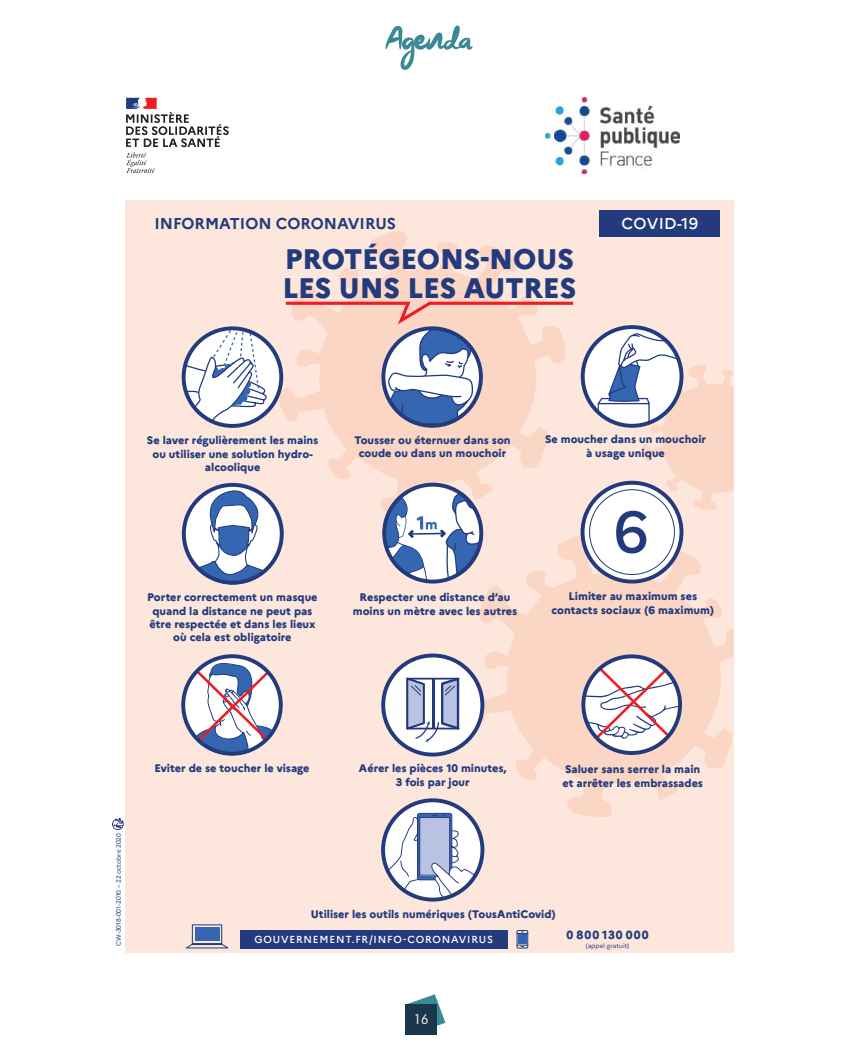
<style>
.page{position:relative;width:851px;height:1063px;background:#fff}
.page>*{position:absolute;margin:0;border:0;box-sizing:border-box;transform-origin:0 0}
.t1{font:800 28.2px/28.2px "Marianne";letter-spacing:-.005em;color:#233b7d}
.t2{font:700 15.75px "Marianne";color:#233b7d}
.t3{font:500 15.75px "Marianne";letter-spacing:.02em;color:#fff}
.t4{font:13.65px "Futura BT";color:#fff;scale:.91 1}
.t5{font:800 11.85px "Marianne";letter-spacing:.095em;color:#233b7d}
.t6{font:800 10.95px/13.4px "Marianne";color:#233b7d;text-align:center}
.t7{font:500 10.2px "Marianne";letter-spacing:.08em;color:#fff}
.t8{font:6.3px "Marianne";color:#233b7d}
</style>
<div class="page">
<svg style="left:405px;top:994px;width:40px;height:39px"></svg>
<div style="left:405px;top:1005px;width:31px;height:30px;background:#1a374b"></div>
<svg style="left:385px;top:26px;width:87px;height:44px"></svg>
<svg style="left:126px;top:98px;width:103px;height:75px"></svg>
<img style="left:545px;top:98px;width:135px;height:75px">
<div style="left:125px;top:200px;width:608px;height:752px;background:#fde7dc"></div>
<svg style="left:280px;top:231px;width:268px;height:277px"></svg>
<svg style="left:468px;top:535px;width:265px;height:282px;fill:#fcd6c5"></svg>
<div style="left:599px;top:210px;width:121px;height:27px;background:#233b7d"></div>
<svg style="left:186px;top:924px;width:42px;height:25px"></svg>
<div style="left:195px;top:928px;width:24px;height:13px;background:#3566b1"></div>
<svg style="left:518px;top:932px;width:8px;height:2px"></svg>
<div style="left:516px;top:930px;width:12px;height:19px;border:1px solid #233b7d"></div>
<svg style="left:516px;top:945px;width:12px;height:2px"></svg>
<div style="left:518px;top:934px;width:8px;height:10px;background:#3566b1"></div>
<div style="left:240px;top:930px;width:267px;height:19px;background:#233b7d"></div>
<svg style="left:113px;top:818px;width:10px;height:11px"></svg>
<svg style="left:184px;top:328px;width:97px;height:98px"></svg>
<svg style="left:184px;top:330px;width:82px;height:94px;background:#d8dbe6"></svg>
<div style="left:182px;top:326px;width:101px;height:102px;border:4px solid #223c7b;border-radius:50%"></div>
<svg style="left:282px;top:300px;width:292px;height:125px"></svg>
<div style="left:381px;top:326px;width:102px;height:102px;border:4px solid #233b7d;border-radius:50%"></div>
<svg style="left:583px;top:328px;width:97px;height:97px"></svg>
<div style="left:580px;top:325px;width:103px;height:103px;border:4px solid #233b7d;border-radius:50%"></div>
<svg style="left:184px;top:657px;width:98px;height:97px"></svg>
<svg style="left:583px;top:656px;width:98px;height:97px"></svg>
<svg style="left:383px;top:486px;width:99px;height:97px;background:#bac2d7"></svg>
<div style="left:382px;top:483px;width:101px;height:101px;border:4px solid #233b7d;border-radius:50%"></div>
<svg style="left:191px;top:662px;width:91px;height:93px;background:#c4c0d2"></svg>
<div style="left:181px;top:654px;width:102px;height:102px;border:4px solid #233b7d;border-radius:50%"></div>
<svg style="left:582px;top:662px;width:99px;height:79px;background:#e2d4da"></svg>
<div style="left:581px;top:654px;width:101px;height:101px;border:4px solid #233b7d;border-radius:50%"></div>
<svg style="left:182px;top:486px;width:101px;height:98px"></svg>
<div style="left:182px;top:483px;width:102px;height:102px;border:4px solid #233b7d;border-radius:50%"></div>
<svg style="left:583px;top:482px;width:99px;height:100px;background:#dadee9"></svg>
<svg style="left:381px;top:654px;width:103px;height:103px;background:#dbdfea"></svg>
<svg style="left:381px;top:798px;width:103px;height:104px"></svg>
<div style="left:381px;top:654px;width:103px;height:103px;border:4px solid #233b7d;border-radius:50%"></div>
<svg style="left:406px;top:676px;width:55px;height:66px;background:#afb7d2"></svg>
<div style="left:580px;top:481px;width:103px;height:103px;border:4px solid #233b7d;border-radius:50%"></div>
<svg style="left:597px;top:333px;width:136px;height:221px"></svg>
<h2 class="t2" style="left:154px;top:214px;width:243px">INFORMATION CORONAVIRUS</h2>
<h1 class="t1" style="left:282px;top:245px;width:295px">PROTÉGEONS-NOUS<br>LES UNS LES AUTRES</h1>
<h2 class="t3" style="left:621px;top:214px;width:78px">COVID-19</h2>
<p class="t6" style="left:147px;top:434px;width:173px">Se laver régulièrement les mains ou utiliser une solution hydro&shy;alcoolique</p>
<p class="t6" style="left:354px;top:433px;width:158px">Tousser ou éternuer dans son coude ou dans un mouchoir</p>
<p class="t6" style="left:545px;top:433px;width:162px">Se moucher dans un mouchoir à usage unique</p>
<p class="t6" style="left:147px;top:591px;width:172px">Porter correctement un masque quand la distance ne peut pas être respectée et dans les lieux où cela est obligatoire</p>
<p class="t6" style="left:353px;top:591px;width:166px">Respecter une distance d’au moins un mètre avec les autres</p>
<p class="t6" style="left:551px;top:590px;width:164px">Limiter au maximum ses contacts sociaux (6 maximum)</p>
<p class="t8" style="left:115px;top:946px;width:114px;rotate:-90deg">CW-3018-001-2010 – 22 octobre 2020</p>
<p class="t6" style="left:154px;top:762px;width:156px">Eviter de se toucher le visage</p>
<p class="t6" style="left:359px;top:762px;width:149px">Aérer les pièces 10 minutes,<br>3 fois par jour</p>
<p class="t6" style="left:562px;top:763px;width:142px;text-align:left">Saluer sans serrer la main et arrêter les embrassades</p>
<p class="t6" style="left:311px;top:908px;width:246px">Utiliser les outils numériques (TousAntiCovid)</p>
<p class="t7" style="left:254px;top:933px;width:240px">GOUVERNEMENT.FR/INFO-CORONAVIRUS</p>
<p class="t5" style="left:566px;top:927px;width:84px">0 800 130 000</p>
<p class="t8" style="left:585px;top:942px;width:45px">(appel gratuit)</p>
<p class="t4" style="left:413px;top:1011px;width:18px">16</p>
</div>
